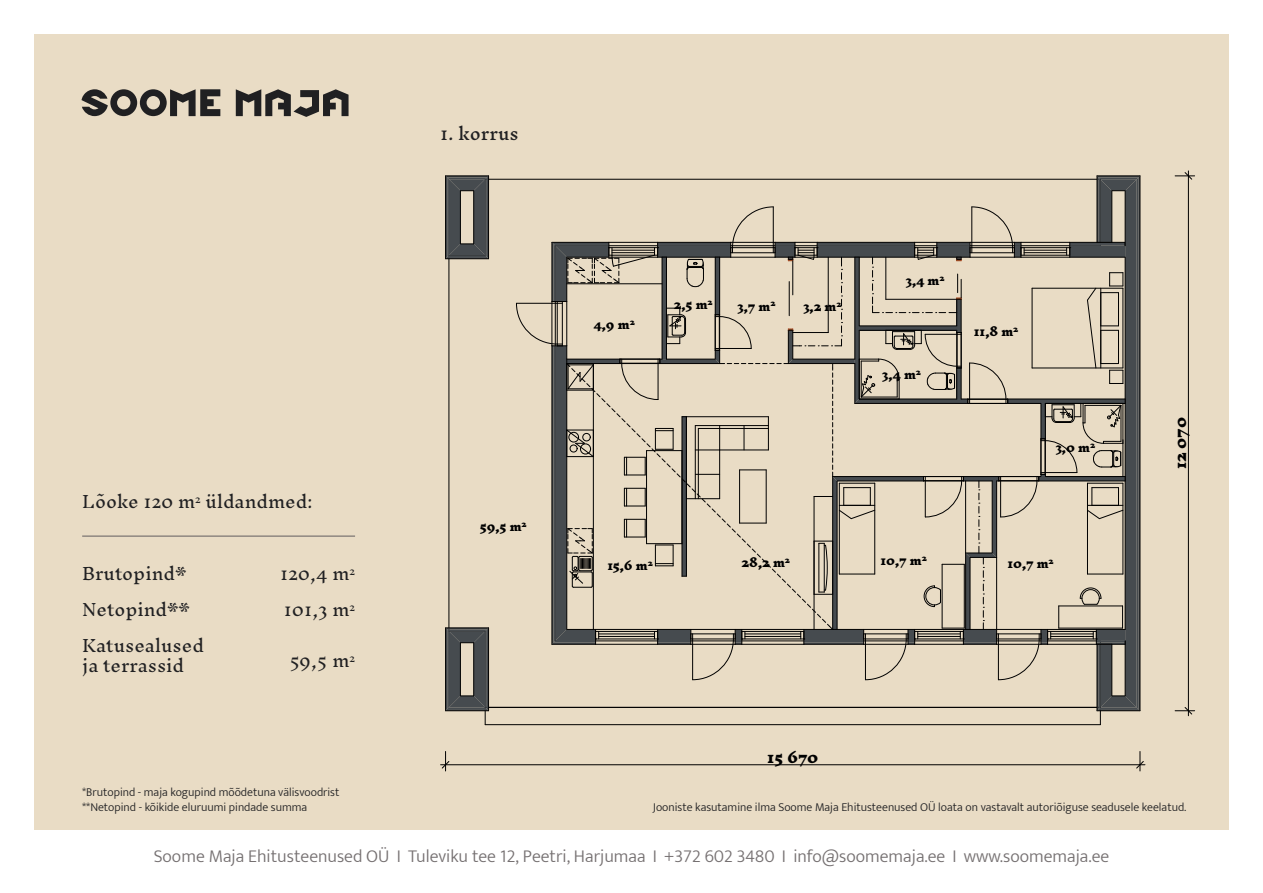
<style>
.page{position:relative;width:1263px;height:893px;background:#fff}
.page>*{position:absolute;margin:0;border:0;box-sizing:border-box;transform-origin:0 0}
.t1{font:300 18px "Mukta";color:#757071}
.t2{font:300 16.5px/36px "Inknut Antiqua";color:#202022}
.t3{font:16.5px "Inknut Antiqua";color:#202022}
.t4{font:900 13.95px "Inknut Antiqua";color:#000}
.t5{font:300 12px/14.4px "Mukta";color:#202022}
.t6{font:900 11.25px "Inknut Antiqua";color:#000}
.t7{font:900 7.35px "Inknut Antiqua";color:#000}
</style>
<div class="page">
<div style="left:34px;top:34px;width:1195px;height:795px;background:#e9dcc5"></div>
<hr style="left:448px;top:255px;width:1px;height:376px;background:#000">
<hr style="left:485px;top:179px;width:615px;height:1px;background:#000">
<hr style="left:485px;top:724px;width:615px;height:1px;background:#000">
<hr style="left:485px;top:707px;width:615px;height:1px;background:#000">
<hr style="left:1097px;top:175px;width:43px;height:1px;background:#000">
<hr style="left:445px;top:628px;width:1px;height:83px;background:#000">
<hr style="left:488px;top:628px;width:1px;height:83px;background:#000">
<hr style="left:446px;top:627px;width:42px;height:1px;background:#000">
<svg style="left:446px;top:628px;width:42px;height:97px"></svg>
<hr style="left:445px;top:176px;width:1px;height:83px;background:#000">
<hr style="left:488px;top:176px;width:1px;height:83px;background:#000">
<hr style="left:446px;top:175px;width:42px;height:1px;background:#000">
<svg style="left:446px;top:176px;width:42px;height:83px"></svg>
<svg style="left:516px;top:176px;width:624px;height:549px"></svg>
<hr style="left:1188px;top:176px;width:1px;height:535px;background:#000">
<svg style="left:1175px;top:171px;width:19px;height:9px"></svg>
<svg style="left:1175px;top:706px;width:19px;height:10px"></svg>
<hr style="left:446px;top:764px;width:694px;height:1px;background:#000">
<svg style="left:441px;top:751px;width:9px;height:20px"></svg>
<svg style="left:1135px;top:751px;width:10px;height:20px"></svg>
<svg style="left:81px;top:89px;width:139px;height:27px"></svg>
<svg style="left:236px;top:89px;width:112px;height:28px"></svg>
<hr style="left:82px;top:536px;width:273px;height:1px;background:#615d5e">
<h2 class="t2" style="left:82px;top:485px;width:232px">Lõoke 120 m<sup>2</sup> üldandmed:</h2>
<h2 class="t2" style="left:82px;top:557px;width:123px">Brutopind*<br>Netopind**<br>Katusealused</h2>
<h2 class="t2" style="left:82px;top:648px;width:103px">ja terrassid</h2>
<h2 class="t2" style="left:280px;top:557px;width:76px">120,4 m<sup>2<br></sup>101,3 m<sup>2</sup></h2>
<h2 class="t2" style="left:290px;top:644px;width:66px">59,5 m<sup>2</sup></h2>
<p class="t5" style="left:82px;top:785px;width:259px">*Brutopind - maja kogupind mõõdetuna välisvoodrist **Netopind - kõikide eluruumi pindade summa</p>
<h2 class="t3" style="left:440px;top:125px;width:80px">1. korrus</h2>
<p class="t6" style="left:480px;top:521px;width:48px">59,5 m<sup>2</sup></p>
<p class="t6" style="left:594px;top:319px;width:43px">4,9 m<sup>2</sup></p>
<p class="t6" style="left:674px;top:299px;width:40px">2,5 m<sup>2</sup></p>
<p class="t6" style="left:803px;top:301px;width:40px">3,2 m<sup>2</sup></p>
<p class="t6" style="left:737px;top:300px;width:39px">3,7 m<sup>2</sup></p>
<p class="t6" style="left:906px;top:275px;width:40px">3,4 m<sup>2</sup></p>
<p class="t6" style="left:882px;top:369px;width:40px">3,4 m<sup>2</sup></p>
<p class="t6" style="left:974px;top:325px;width:46px">11,8 m<sup>2</sup></p>
<p class="t6" style="left:1056px;top:441px;width:41px">3,0 m<sup>2</sup></p>
<p class="t6" style="left:607px;top:559px;width:47px">15,6 m<sup>2</sup></p>
<p class="t6" style="left:742px;top:557px;width:50px">28,2 m<sup>2</sup></p>
<p class="t7" style="left:922px;top:554px;width:7px">2</p>
<p class="t6" style="left:880px;top:555px;width:43px">10,7 m</p>
<p class="t6" style="left:1007px;top:557px;width:48px">10,7 m<sup>2</sup></p>
<p class="t4" style="left:1173px;top:469px;width:54px;rotate:-90deg">12 070</p>
<p class="t4" style="left:767px;top:750px;width:53px">15 670</p>
<p class="t5" style="left:653px;top:799px;width:535px">Jooniste kasutamine ilma Soome Maja Ehitusteenused OÜ loata on vastavalt autoriõiguse seadusele keelatud.</p>
<h1 class="t1" style="left:154px;top:845px;width:957px">Soome Maja Ehitusteenused OÜ I Tuleviku tee 12, Peetri, Harjumaa I +372 602 3480 I info@soomemaja.ee I www.soomemaja.ee</h1>
</div>
